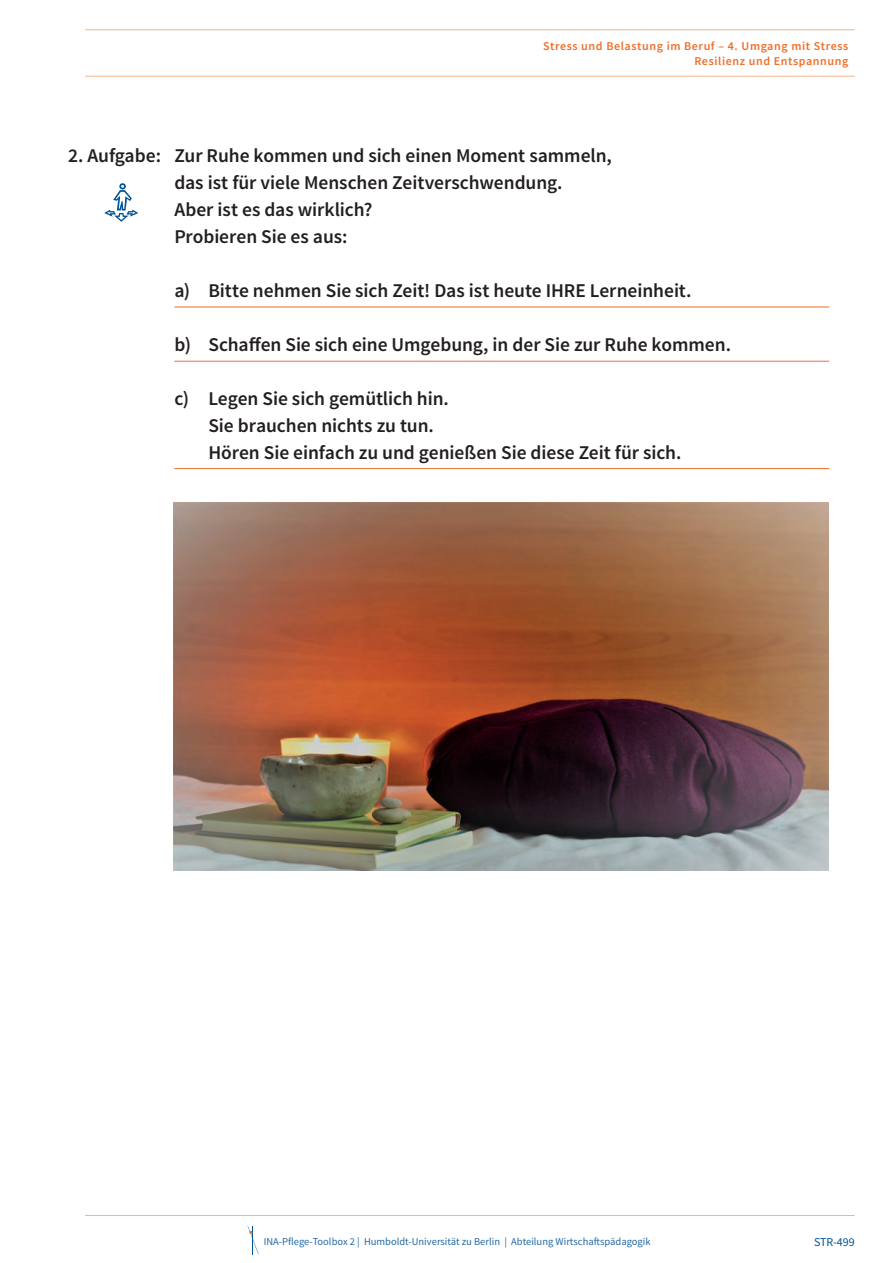
<style>
.page{position:relative;width:893px;height:1263px;background:#fff}
.page>*{position:absolute;margin:0;border:0;box-sizing:border-box;transform-origin:0 0}
.t1{font:600 19.5px/27px "Source Sans Pro";letter-spacing:-.005em;color:#231f20}
.t2{font:600 12px/14.4px "Source Sans Pro";letter-spacing:.05em;color:#ef6e28;text-align:right}
.t3{font:12px "Source Sans Pro";color:#005495}
.t4{font:10.5px "Source Sans Pro";color:#2369a5}
</style>
<div class="page">
<hr style="left:85px;top:29px;width:770px;height:1px;background:#f7b285">
<hr style="left:85px;top:76px;width:770px;height:1px;background:#f7b285">
<hr style="left:85px;top:1215px;width:770px;height:1px;background:#f7b285">
<svg style="left:248px;top:1226px;width:11px;height:28px"></svg>
<hr style="left:174px;top:307px;width:655px;height:1px;background:#ef6e28">
<hr style="left:174px;top:361px;width:655px;height:1px;background:#ef6e28">
<hr style="left:174px;top:468px;width:655px;height:1px;background:#ef6e28">
<svg style="left:104px;top:183px;width:34px;height:39px"></svg>
<img style="left:174px;top:502px;width:654px;height:369px">
<p class="t2" style="left:543px;top:39px;width:307px">Stress und Belastung im Beruf – 4. Umgang mit Stress<br>Resilienz und Entspannung</p>
<p class="t1" style="left:174px;top:143px;width:439px;text-indent:-106px">2. Aufgabe: Zur Ruhe kommen und sich einen Moment sammeln, das ist für viele Menschen Zeitverschwendung.<br>Aber ist es das wirklich?<br>Probieren Sie es aus:</p>
<p class="t1" style="left:174px;top:278px;width:519px">a) Bitte nehmen Sie sich Zeit! Das ist heute IHRE Lerneinheit.</p>
<p class="t1" style="left:174px;top:332px;width:558px">b) Schaffen Sie sich eine Umgebung, in der Sie zur Ruhe kommen.</p>
<p class="t1" style="left:208px;top:386px;width:475px;text-indent:-34px">c) Legen Sie sich gemütlich hin.<br>Sie brauchen nichts zu tun.<br>Hören Sie einfach zu und genießen Sie diese Zeit für sich.</p>
<p class="t4" style="left:264px;top:1234px;width:388px">INA-Pflege-Toolbox 2 | Humboldt-Universität zu Berlin | Abteilung Wirtschaftspädagogik</p>
<p class="t3" style="left:814px;top:1234px;width:42px">STR-499</p>
</div>
